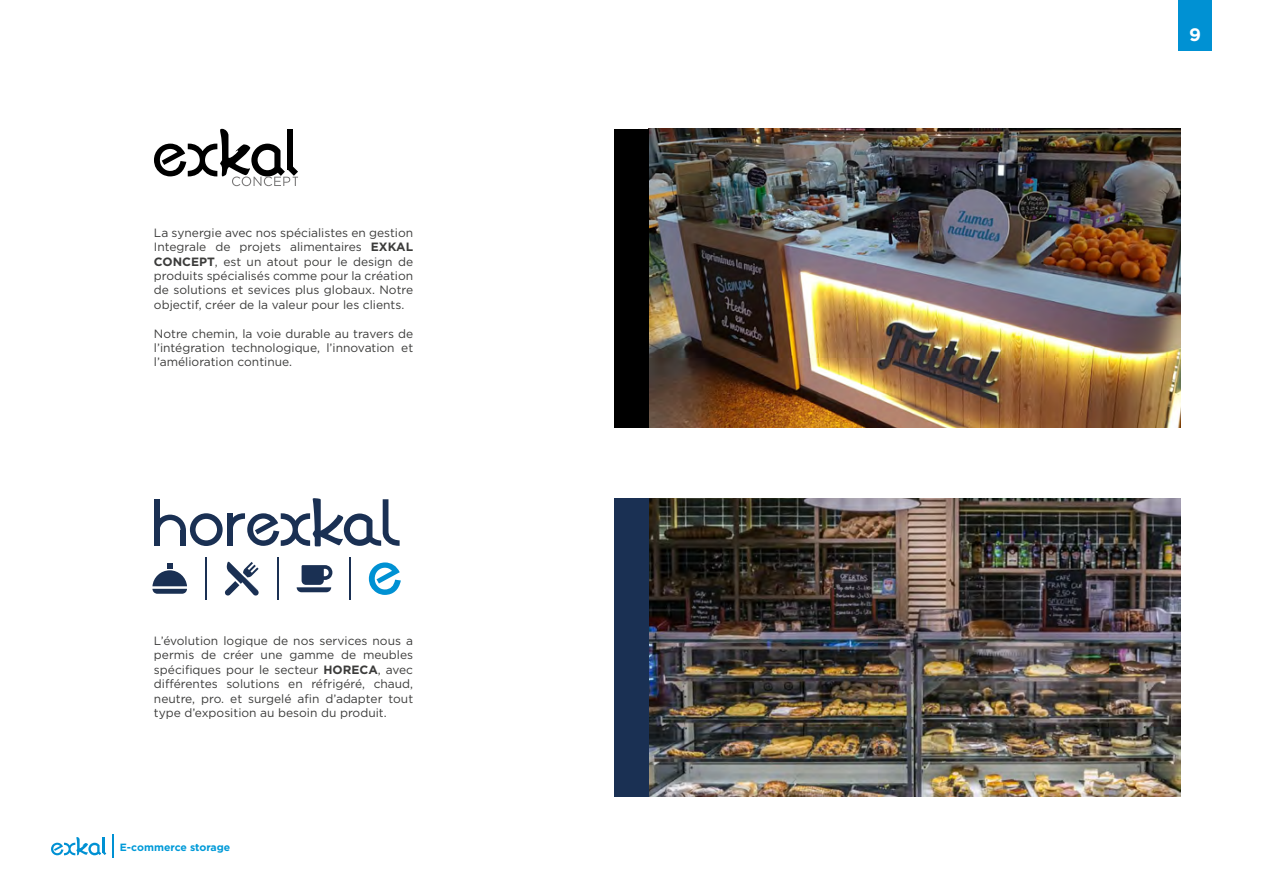
<style>
.page{position:relative;width:1263px;height:893px;background:#fff}
.page>*{position:absolute;margin:0;border:0;box-sizing:border-box;transform-origin:0 0}
.t1{font:700 18px "Gotham";color:#fff}
.t2{font:12px/14.4px "Gotham";color:#3c3c3b;text-align:justify}
.t3{font:700 10.5px "Gotham";color:#009ad8}
.s1{font-weight:700}
</style>
<div class="page">
<div style="left:1178px;top:1px;width:34px;height:50px;background:#0091d3"></div>
<img style="left:648px;top:129px;width:532px;height:299px">
<div style="left:614px;top:129px;width:34px;height:299px;background:#000"></div>
<svg style="left:154px;top:129px;width:144px;height:57px"></svg>
<img style="left:648px;top:498px;width:532px;height:299px">
<div style="left:614px;top:498px;width:34px;height:299px;background:#1a3053"></div>
<svg style="left:154px;top:498px;width:246px;height:48px"></svg>
<svg style="left:297px;top:565px;width:35px;height:27px"></svg>
<svg style="left:225px;top:562px;width:34px;height:34px"></svg>
<svg style="left:152px;top:564px;width:35px;height:30px"></svg>
<hr style="left:205px;top:557px;width:2px;height:43px;background:#1a3053">
<hr style="left:277px;top:557px;width:2px;height:43px;background:#1a3053">
<hr style="left:349px;top:557px;width:2px;height:43px;background:#1a3053">
<svg style="left:369px;top:562px;width:32px;height:33px"></svg>
<svg style="left:51px;top:837px;width:55px;height:18px"></svg>
<hr style="left:112px;top:834px;width:2px;height:24px;background:#0091d3">
<p class="t2" style="left:154px;top:225px;width:261px">La synergie avec nos spécialistes en gestion Integrale de projets alimentaires <span class="s1">EXKAL CONCEPT</span>, est un atout pour le design de produits spécialisés comme pour la création de solutions et sevices plus globaux. Notre objectif, créer de la valeur pour les clients.</p>
<p class="t2" style="left:154px;top:326px;width:261px">Notre chemin, la voie durable au travers de l’intégration technologique, l’innovation et l’amélioration continue.</p>
<p class="t2" style="left:154px;top:633px;width:261px">L’évolution logique de nos services nous a permis de créer une gamme de meubles spécifiques pour le secteur <span class="s1">HORECA</span>, avec différentes solutions en réfrigéré, chaud, neutre, pro. et surgelé afin d’adapter tout type d’exposition au besoin du produit.</p>
<p class="t3" style="left:120px;top:841px;width:112px">E-commerce storage</p>
<h1 class="t1" style="left:1189px;top:23px;width:13px">9</h1>
</div>
